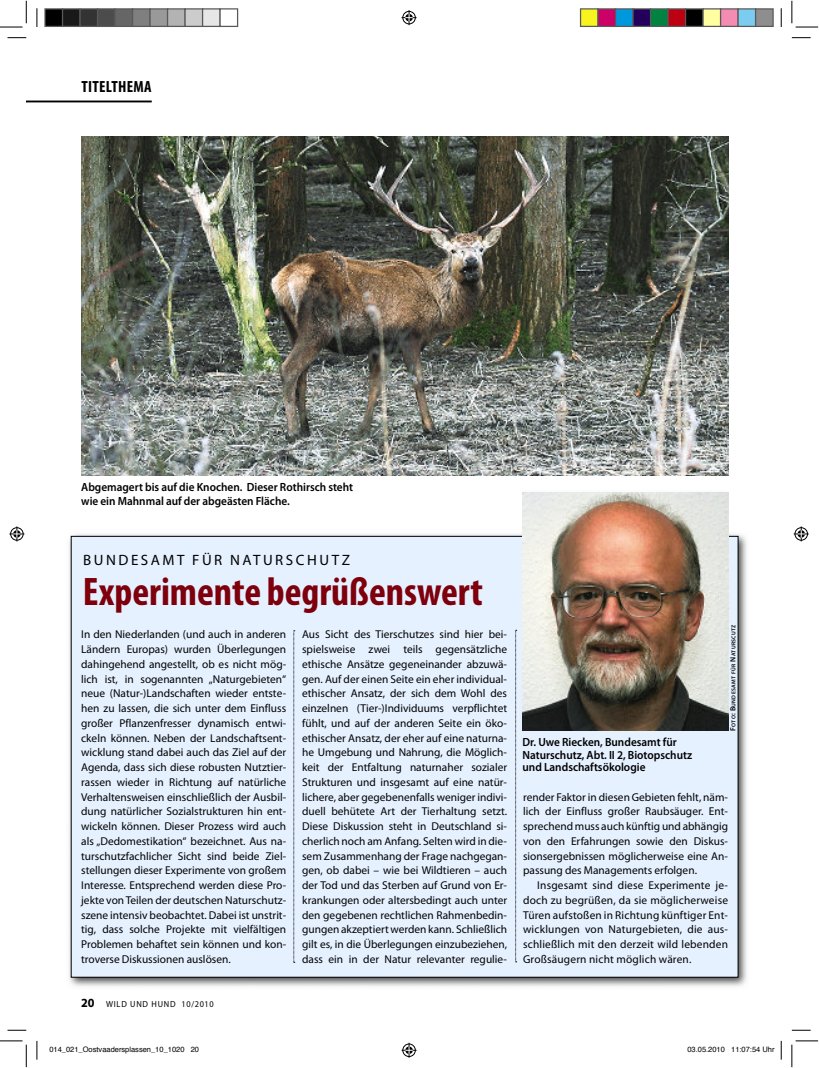
<style>
.page{position:relative;width:819px;height:1068px;background:#fff}
.page>*{position:absolute;margin:0;border:0;box-sizing:border-box;transform-origin:0 0}
.t1{font:700 condensed 40px "Myriad Pro";color:#7d000c}
.t2{font:700 condensed 16.25px "Myriad Pro";letter-spacing:.02em;color:#000}
.t3{font:15px "Myriad Pro";letter-spacing:.17em;color:#000}
.t4{font:600 11.88px/12.5px "Myriad Pro";color:#000;scale:.95 1}
.t5{font:11.38px/14.8px "Myriad Pro";color:#000;text-align:justify}
.t6{font:8.75px "Myriad Pro";letter-spacing:.095em;color:#000;scale:.95 1}
.t7{font:7.5px "Helvetica";color:#000}
.t8{font:600 5.62px "Myriad Pro";letter-spacing:.055em;color:#000}
.s1{font-weight:700;font-size:12.5px}
.s2{font-size:7.5px}
</style>
<div class="page">
<img style="left:69px;top:531px;width:678px;height:456px">
<div style="left:71px;top:536px;width:667px;height:441px;background:#e6f1ff"></div>
<img style="left:81px;top:136px;width:647px;height:340px">
<svg style="left:515px;top:630px;width:2px;height:332px"></svg>
<svg style="left:293px;top:630px;width:2px;height:333px"></svg>
<img style="left:522px;top:492px;width:206px;height:238px">
<hr style="left:26px;top:101px;width:126px;height:1px;background:#000">
<svg style="left:8px;top:37px;width:18px;height:1px"></svg>
<svg style="left:792px;top:37px;width:18px;height:1px"></svg>
<svg style="left:8px;top:1029px;width:18px;height:2px"></svg>
<svg style="left:792px;top:1029px;width:18px;height:2px"></svg>
<svg style="left:36px;top:8px;width:2px;height:19px"></svg>
<svg style="left:36px;top:1040px;width:2px;height:19px"></svg>
<svg style="left:780px;top:8px;width:2px;height:19px"></svg>
<svg style="left:0;top:1px;width:27px;height:27px"></svg>
<svg style="left:0;top:1040px;width:27px;height:27px"></svg>
<svg style="left:791px;top:1px;width:27px;height:27px"></svg>
<svg style="left:791px;top:1040px;width:27px;height:27px"></svg>
<svg style="left:401px;top:10px;width:15px;height:15px"></svg>
<svg style="left:401px;top:1042px;width:15px;height:15px"></svg>
<svg style="left:9px;top:526px;width:15px;height:15px"></svg>
<svg style="left:793px;top:526px;width:15px;height:15px"></svg>
<div style="left:45px;top:9px;width:18px;height:17px;background:#000"></div>
<div style="left:44px;top:8px;width:19px;height:19px;border:1px solid #595959"></div>
<div style="left:63px;top:9px;width:17px;height:17px;background:#191919"></div>
<div style="left:62px;top:8px;width:19px;height:19px;border:1px solid #595959"></div>
<div style="left:80px;top:9px;width:18px;height:17px;background:#333"></div>
<div style="left:79px;top:8px;width:19px;height:19px;border:1px solid #595959"></div>
<div style="left:98px;top:9px;width:17px;height:17px;background:#4c4c4c"></div>
<div style="left:97px;top:8px;width:19px;height:19px;border:1px solid #595959"></div>
<div style="left:115px;top:9px;width:18px;height:17px;background:#666"></div>
<div style="left:114px;top:8px;width:19px;height:19px;border:1px solid #595959"></div>
<div style="left:133px;top:9px;width:17px;height:17px;background:#7f7f7f"></div>
<div style="left:132px;top:8px;width:19px;height:19px;border:1px solid #595959"></div>
<div style="left:150px;top:9px;width:18px;height:17px;background:#999"></div>
<div style="left:149px;top:8px;width:19px;height:19px;border:1px solid #595959"></div>
<div style="left:168px;top:9px;width:17px;height:17px;background:#b3b3b3"></div>
<div style="left:167px;top:8px;width:19px;height:19px;border:1px solid #595959"></div>
<div style="left:185px;top:9px;width:18px;height:17px;background:#ccc"></div>
<div style="left:184px;top:8px;width:19px;height:19px;border:1px solid #595959"></div>
<div style="left:203px;top:9px;width:17px;height:17px;background:#e6e6e6"></div>
<div style="left:202px;top:8px;width:19px;height:19px;border:1px solid #595959"></div>
<div style="left:219px;top:8px;width:19px;height:19px;border:1px solid #595959"></div>
<div style="left:580px;top:9px;width:18px;height:17px;background:#f7f41e"></div>
<div style="left:580px;top:8px;width:18px;height:19px;border:1px solid #595959"></div>
<div style="left:598px;top:9px;width:17px;height:17px;background:#cc0068"></div>
<div style="left:597px;top:8px;width:19px;height:19px;border:1px solid #595959"></div>
<div style="left:615px;top:9px;width:18px;height:17px;background:#0098dc"></div>
<div style="left:615px;top:8px;width:18px;height:19px;border:1px solid #595959"></div>
<div style="left:633px;top:9px;width:17px;height:17px;background:#22005c"></div>
<div style="left:632px;top:8px;width:19px;height:19px;border:1px solid #595959"></div>
<div style="left:650px;top:9px;width:18px;height:17px;background:#008341"></div>
<div style="left:650px;top:8px;width:18px;height:19px;border:1px solid #595959"></div>
<div style="left:668px;top:9px;width:17px;height:17px;background:#be0013"></div>
<div style="left:667px;top:8px;width:19px;height:19px;border:1px solid #595959"></div>
<div style="left:685px;top:9px;width:18px;height:17px;background:#000"></div>
<div style="left:685px;top:8px;width:18px;height:19px;border:1px solid #595959"></div>
<div style="left:703px;top:9px;width:17px;height:17px;background:#ffffa2"></div>
<div style="left:702px;top:8px;width:19px;height:19px;border:1px solid #595959"></div>
<div style="left:720px;top:9px;width:18px;height:17px;background:#f48bb3"></div>
<div style="left:720px;top:8px;width:18px;height:19px;border:1px solid #595959"></div>
<div style="left:738px;top:9px;width:17px;height:17px;background:#7cccf2"></div>
<div style="left:737px;top:8px;width:19px;height:19px;border:1px solid #595959"></div>
<div style="left:755px;top:9px;width:18px;height:17px;background:#8e8e8e"></div>
<div style="left:755px;top:8px;width:18px;height:19px;border:1px solid #595959"></div>
<svg style="left:780px;top:1040px;width:2px;height:19px"></svg>
<h2 class="t2" style="left:81px;top:81px;width:72px">TITELTHEMA</h2>
<p class="t4" style="left:81px;top:479px;width:288px;line-height:14.8px">Abgemagert bis auf die Knochen. Dieser Rothirsch steht wie ein Mahnmal auf der abgeästen Fläche.</p>
<h3 class="t3" style="left:83px;top:552px;width:268px">BUNDESAMT FÜR NATURSCHUTZ</h3>
<h1 class="t1" style="left:83px;top:576px;width:401px">Experimente begrüßenswert</h1>
<p class="t5" style="left:81px;top:627px;width:206px">In den Niederlanden (und auch in anderen Ländern Europas) wurden Überlegungen dahingehend angestellt, ob es nicht mög&shy;lich ist, in sogenannten „Naturgebieten“ neue (Natur-)Landschaften wieder entste&shy;hen zu lassen, die sich unter dem Einfluss großer Pflanzenfresser dynamisch entwi&shy;ckeln können. Neben der Landschaftsent&shy;wicklung stand dabei auch das Ziel auf der Agenda, dass sich diese robusten Nutztier&shy;rassen wieder in Richtung auf natürliche Verhaltensweisen einschließlich der Ausbil&shy;dung natürlicher Sozialstrukturen hin ent&shy;wickeln können. Dieser Prozess wird auch als „Dedomestikation“ bezeichnet. Aus na&shy;turschutzfachlicher Sicht sind beide Ziel&shy;stellungen dieser Experimente von großem Interesse. Entsprechend werden diese Pro&shy;jekte von Teilen der deutschen Naturschutz&shy;szene intensiv beobachtet. Dabei ist unstrit&shy;tig, dass solche Projekte mit vielfältigen Problemen behaftet sein können und kon&shy;troverse Diskussionen auslösen.</p>
<p class="t5" style="left:302px;top:627px;width:206px">Aus Sicht des Tierschutzes sind hier bei&shy;spielsweise zwei teils gegensätzliche ethische Ansätze gegeneinander abzuwä&shy;gen. Auf der einen Seite ein eher individual&shy;ethischer Ansatz, der sich dem Wohl des einzelnen (Tier-)Individuums verpflichtet fühlt, und auf der anderen Seite ein öko&shy;ethischer Ansatz, der eher auf eine naturna&shy;he Umgebung und Nahrung, die Möglich&shy;keit der Entfaltung naturnaher sozialer Strukturen und insgesamt auf eine natür&shy;lichere, aber gegebenenfalls weniger indivi&shy;duell behütete Art der Tierhaltung setzt.<br>Diese Diskussion steht in Deutschland si&shy;cherlich noch am Anfang. Selten wird in die&shy;sem Zusammenhang der Frage nachgegan&shy;gen, ob dabei – wie bei Wildtieren – auch der Tod und das Sterben auf Grund von Er&shy;krankungen oder altersbedingt auch unter den gegebenen rechtlichen Rahmenbedin&shy;gungen akzeptiert werden kann. Schließlich gilt es, in die Überlegungen einzubeziehen, dass ein in der Natur relevanter regulie-</p>
<p class="t6" style="left:81px;top:999px;width:141px"><span class="s1">20</span> WILD UND HUND 10/2010</p>
<p class="t4" style="left:522px;top:736px;width:180px">Dr. Uwe Riecken, Bundesamt für<br>Naturschutz, Abt. II 2, Biotopschutz und Landschaftsökologie</p>
<p class="t8" style="left:731px;top:730px;width:108px;rotate:-90deg"><span class="s2">F</span>OTO<span class="s2">: B</span>UNDESAMT FÜR <span class="s2">N</span>ATURSCUTZ</p>
<p class="t5" style="left:523px;top:789px;width:206px">render Faktor in diesen Gebieten fehlt, näm&shy;lich der Einfluss großer Raubsäuger. Ent&shy;sprechend muss auch künftig und abhängig von den Erfahrungen sowie den Diskus&shy;sionsergebnissen möglicherweise eine An&shy;passung des Managements erfolgen.</p>
<p class="t5" style="left:523px;top:878px;width:206px;text-indent:14px">Insgesamt sind diese Experimente je&shy;doch zu begrüßen, da sie möglicherweise Türen aufstoßen in Richtung künftiger Ent&shy;wicklungen von Naturgebieten, die aus&shy;schließlich mit den derzeit wild lebenden Großsäugern nicht möglich wären.</p>
<p class="t7" style="left:49px;top:1046px;width:151px">014_021_Oostvaadersplassen_10_1020 20</p>
<p class="t7" style="left:687px;top:1046px;width:89px">03.05.2010 11:07:54 Uhr</p>
</div>
